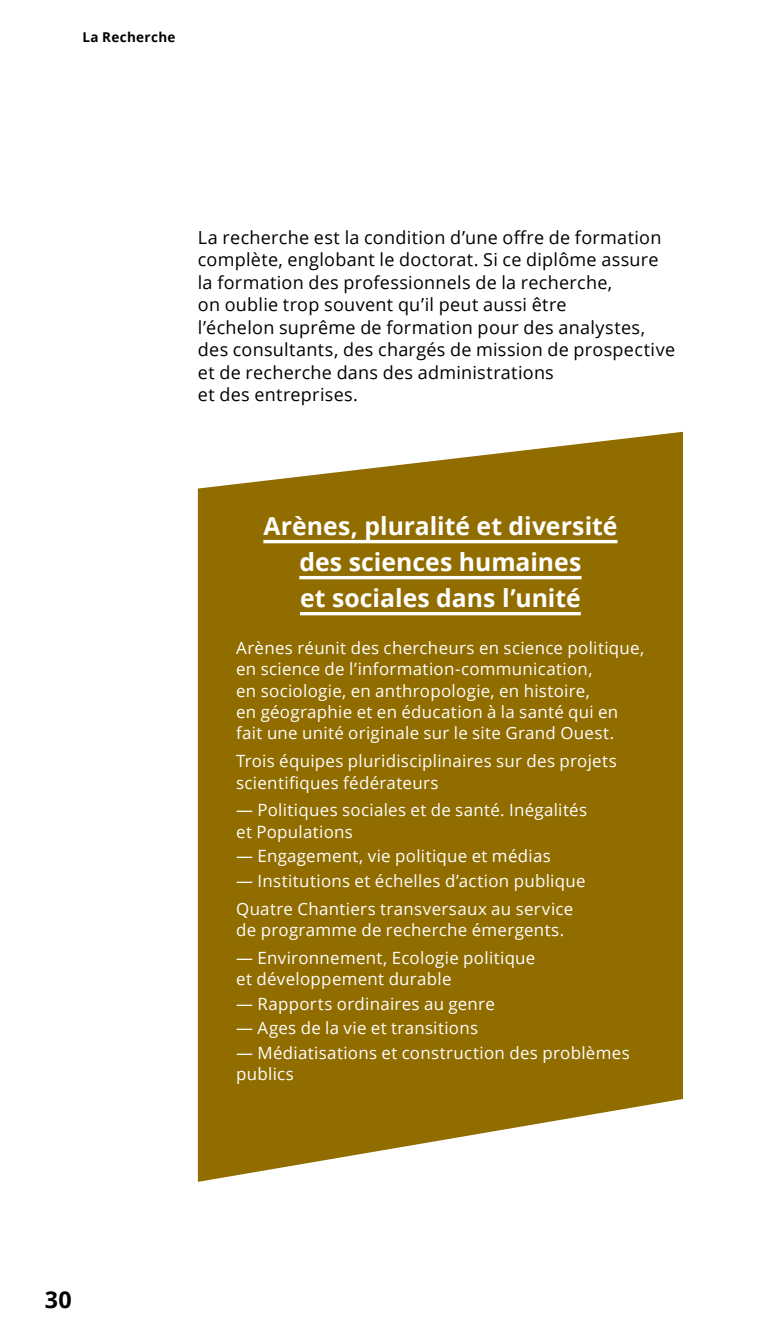
<style>
.page{position:relative;width:766px;height:1340px;background:#fff}
.page>*{position:absolute;margin:0;border:0;box-sizing:border-box;transform-origin:0 0}
.t1{font:700 24.75px/36px "Open Sans";color:#fff;text-align:center}
.t2{font:700 23.18px "Open Sans";color:#000}
.t3{font:18px/22.5px "Open Sans";letter-spacing:.015em;color:#000}
.t4{font:16.88px/21.4px "Open Sans";letter-spacing:.02em;color:#fff}
.t5{font:700 13.5px "Open Sans";letter-spacing:.025em;color:#000}
</style>
<div class="page">
<svg style="left:198px;top:432px;width:484px;height:749px;background:#9b7a17"></svg>
<hr style="left:263px;top:540px;width:354px;height:3px;background:#fff">
<hr style="left:299px;top:576px;width:282px;height:3px;background:#fff">
<hr style="left:300px;top:612px;width:280px;height:3px;background:#fff">
<p class="t5" style="left:82px;top:28px;width:95px">La Recherche</p>
<p class="t3" style="left:198px;top:225px;width:478px">La recherche est la condition d’une offre de formation complète, englobant le doctorat. Si ce diplôme assure la formation des professionnels de la recherche,<br>on oublie trop souvent qu’il peut aussi être<br>l’échelon suprême de formation pour des analystes, des consultants, des chargés de mission de prospective et de recherche dans des administrations<br>et des entreprises.</p>
<h1 class="t1" style="left:263px;top:507px;width:355px">Arènes, pluralité et diversité des sciences humaines<br>et sociales dans l’unité</h1>
<p class="t4" style="left:236px;top:636px;width:409px">Arènes réunit des chercheurs en science politique, en science de l’information-communication,<br>en sociologie, en anthropologie, en histoire,<br>en géographie et en éducation à la santé qui en fait une unité originale sur le site Grand Ouest.</p>
<p class="t4" style="left:236px;top:750px;width:382px">Trois équipes pluridisciplinaires sur des projets scientifiques fédérateurs</p>
<p class="t4" style="left:236px;top:799px;width:352px">— Politiques sociales et de santé. Inégalités et Populations</p>
<p class="t4" style="left:236px;top:845px;width:316px">— Engagement, vie politique et médias</p>
<p class="t4" style="left:236px;top:866px;width:351px;line-height:27.7px">— Institutions et échelles d’action publique<br>Quatre Chantiers transversaux au service</p>
<p class="t4" style="left:236px;top:918px;width:329px">de programme de recherche émergents.</p>
<p class="t4" style="left:236px;top:946px;width:301px">— Environnement, Ecologie politique et développement durable</p>
<p class="t4" style="left:236px;top:992px;width:260px">— Rapports ordinaires au genre</p>
<p class="t4" style="left:236px;top:1017px;width:243px">— Ages de la vie et transitions</p>
<p class="t4" style="left:236px;top:1041px;width:395px">— Médiatisations et construction des problèmes publics</p>
<h2 class="t2" style="left:45px;top:1283px;width:29px">30</h2>
</div>
